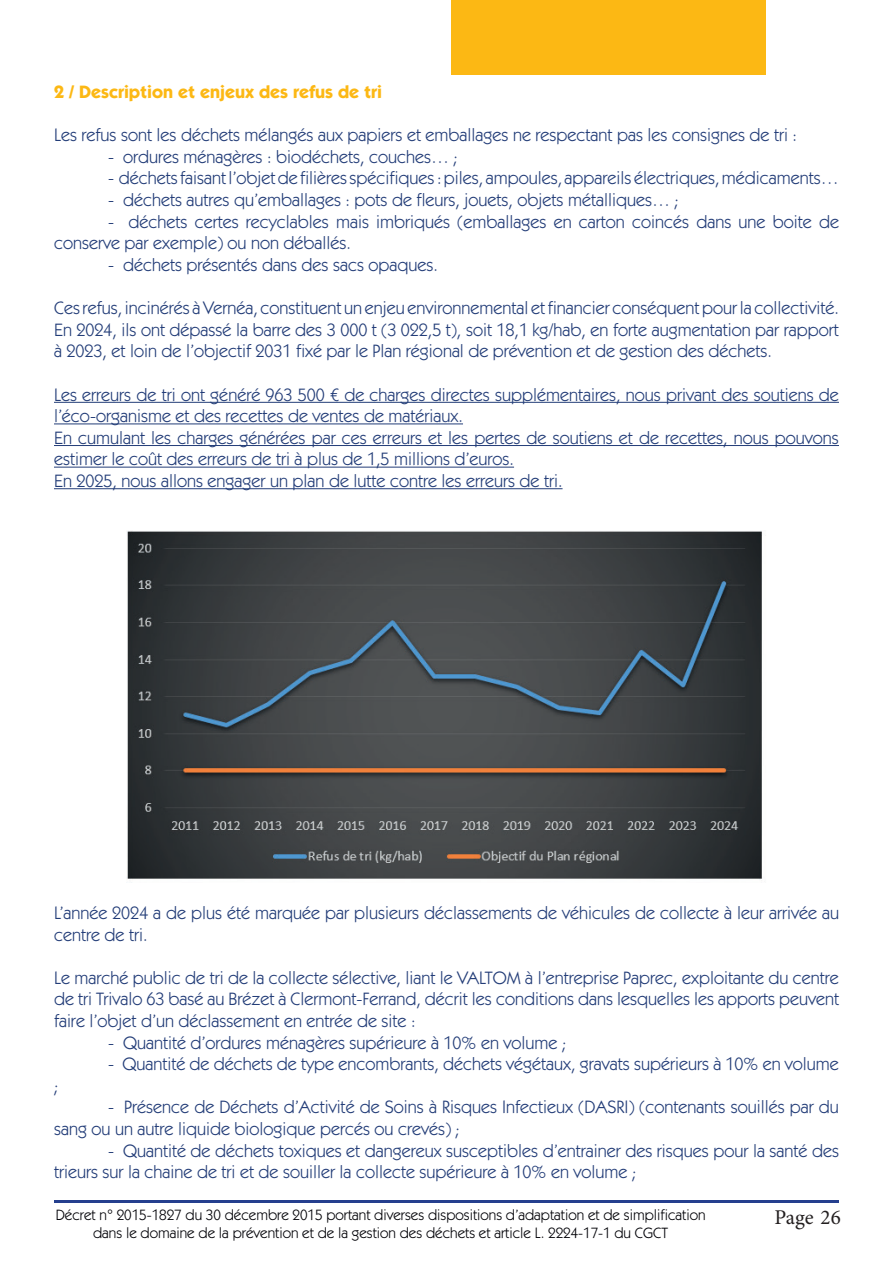
<style>
.page{position:relative;width:893px;height:1263px;background:#fff}
.page>*{position:absolute;margin:0;border:0;box-sizing:border-box;transform-origin:0 0}
.t1{font:21px "Minion Pro";letter-spacing:-.005em;color:#231f20}
.t2{font:18px/21.6px "ITC Kabel Std";color:#233d78}
.t3{font:700 18px "ITC Kabel Std";color:#fcb814}
.t4{font:15px "ITC Kabel Std";color:#000006}
</style>
<div class="page">
<hr style="left:54px;top:1200px;width:785px;height:2px;background:#253f8e">
<hr style="left:54px;top:402px;width:785px;height:1px;background:#233d78">
<hr style="left:54px;top:423px;width:409px;height:1px;background:#233d78">
<hr style="left:54px;top:445px;width:785px;height:1px;background:#233d78">
<hr style="left:54px;top:467px;width:460px;height:1px;background:#233d78">
<hr style="left:54px;top:488px;width:509px;height:1px;background:#233d78">
<img style="left:127px;top:530px;width:635px;height:351px">
<div style="left:452px;top:0;width:314px;height:74px;background:#fcb814"></div>
<p class="t3" style="left:54px;top:81px;width:330px">2 / Description et enjeux des refus de tri</p>
<p class="t2" style="left:54px;top:124px;width:744px">Les refus sont les déchets mélangés aux papiers et emballages ne respectant pas les consignes de tri :</p>
<p class="t2" style="left:108px;top:146px;width:352px">- ordures ménagères : biodéchets, couches… ;</p>
<p class="t2" style="left:108px;top:168px;width:732px">- déchets faisant l’objet de filières spécifiques : piles, ampoules, appareils électriques, médicaments…</p>
<p class="t2" style="left:108px;top:189px;width:572px">- déchets autres qu’emballages : pots de fleurs, jouets, objets métalliques… ;</p>
<p class="t2" style="left:54px;top:211px;width:787px;text-indent:54px">- déchets certes recyclables mais imbriqués (emballages en carton coincés dans une boite de conserve par exemple) ou non déballés.</p>
<p class="t2" style="left:108px;top:254px;width:331px">- déchets présentés dans des sacs opaques.</p>
<p class="t2" style="left:54px;top:297px;width:786px;text-align:justify">Ces refus, incinérés à Vernéa, constituent un enjeu environnemental et financier conséquent pour la collectivité.<br>En 2024, ils ont dépassé la barre des 3 000 t (3 022,5 t), soit 18,1 kg/hab, en forte augmentation par rapport à 2023, et loin de l’objectif 2031 fixé par le Plan régional de prévention et de gestion des déchets.</p>
<p class="t2" style="left:54px;top:384px;width:786px">Les erreurs de tri ont généré 963 500 € de charges directes supplémentaires, nous privant des soutiens de l’éco-organisme et des recettes de ventes de matériaux.<br>En cumulant les charges générées par ces erreurs et les pertes de soutiens et de recettes, nous pouvons estimer le coût des erreurs de tri à plus de 1,5 millions d’euros.<br>En 2025, nous allons engager un plan de lutte contre les erreurs de tri.</p>
<p class="t2" style="left:54px;top:902px;width:787px">L’année 2024 a de plus été marquée par plusieurs déclassements de véhicules de collecte à leur arrivée au centre de tri.</p>
<p class="t2" style="left:54px;top:967px;width:786px;text-align:justify">Le marché public de tri de la collecte sélective, liant le VALTOM à l’entreprise Paprec, exploitante du centre de tri Trivalo 63 basé au Brézet à Clermont-Ferrand, décrit les conditions dans lesquelles les apports peuvent faire l’objet d’un déclassement en entrée de site :</p>
<p class="t2" style="left:108px;top:1032px;width:460px">- Quantité d’ordures ménagères supérieure à 10% en volume ;</p>
<p class="t2" style="left:108px;top:1053px;width:732px">- Quantité de déchets de type encombrants, déchets végétaux, gravats supérieurs à 10% en volume</p>
<p class="t2" style="left:54px;top:1075px;width:6px">;</p>
<p class="t2" style="left:54px;top:1096px;width:786px;text-indent:54px">- Présence de Déchets d’Activité de Soins à Risques Infectieux (DASRI) (contenants souillés par du sang ou un autre liquide biologique percés ou crevés) ;</p>
<p class="t2" style="left:54px;top:1140px;width:787px;text-indent:54px">- Quantité de déchets toxiques et dangereux susceptibles d’entrainer des risques pour la santé des trieurs sur la chaine de tri et de souiller la collecte supérieure à 10% en volume ;</p>
<p class="t4" style="left:56px;top:1206px;width:651px">Décret n° 2015-1827 du 30 décembre 2015 portant diverses dispositions d’adaptation et de simplification</p>
<p class="t1" style="left:774px;top:1203px;width:68px">Page 26</p>
<p class="t4" style="left:93px;top:1224px;width:576px">dans le domaine de la prévention et de la gestion des déchets et article L. 2224-17-1 du CGCT</p>
</div>
